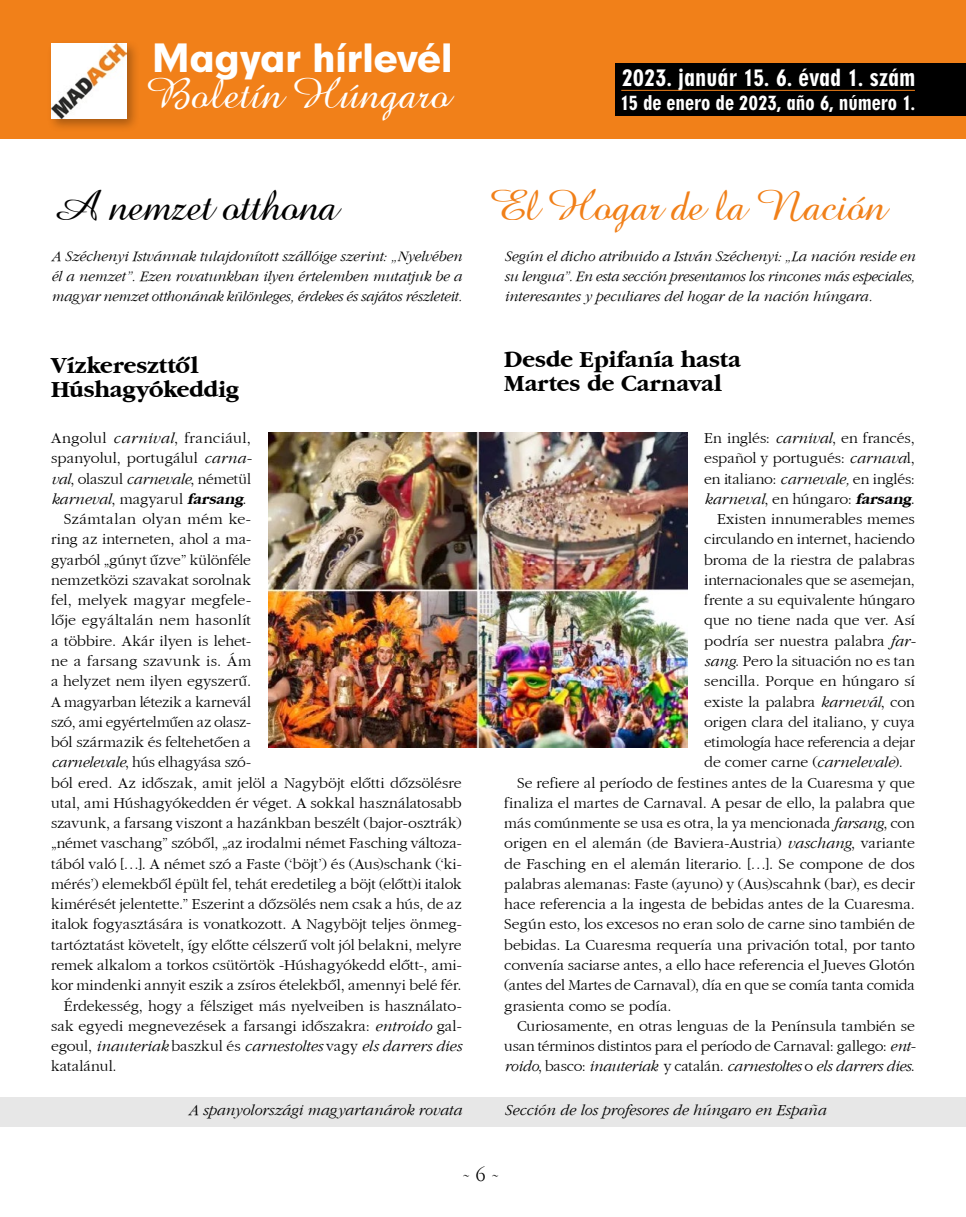
<style>
.page{position:relative;width:966px;height:1217px;background:#fff}
.page>*{position:absolute;margin:0;border:0;box-sizing:border-box;transform-origin:0 0}
.t1{font:45px "Amazone HU Normal";letter-spacing:-.015em;color:#f18019}
.t2{font:45px "Amazone HU Normal";color:#fff}
.t3{font:45px "Amazone HU Normal";letter-spacing:-.015em;color:#000}
.t4{font:900 37.35px "OT Geometric 706";letter-spacing:-.02em;color:#fff}
.t5{font:700 24px/24px "H Garamond";color:#000}
.t6{font:900 condensed 22.65px "OT Geometric 706";color:#fff}
.t7{font:900 condensed 19.5px "OT Geometric 706";letter-spacing:-.005em;color:#fff}
.t8{font:19.5px "H Garamond";color:#000}
.t9{font:15.75px "H Garamond";color:#000}
.t10{font:italic 15.75px "H Garamond";letter-spacing:-.005em;color:#000}
.t11{font:15.75px "H Garamond";letter-spacing:.025em;color:#000}
.t12{font:15.75px "H Garamond";letter-spacing:.02em;color:#000}
.t13{font:italic 15px/20.2px "H Garamond";letter-spacing:-.01em;color:#000;text-align:justify}
.s1{font-style:italic}
.s2{font-weight:700;font-style:italic}
.s3{font-style:normal}
</style>
<div class="page">
<div style="left:0;top:0;width:965px;height:139px;background:#f18019"></div>
<div style="left:46px;top:39px;width:94px;height:93px;background:#000;opacity:.3"></div>
<img style="left:51px;top:44px;width:75px;height:75px">
<div style="left:614px;top:63px;width:351px;height:52px;background:#000"></div>
<hr style="left:621px;top:90px;width:293px;height:1px;background:#f18019">
<div style="left:0;top:1096px;width:965px;height:30px;background:#e7e7e7"></div>
<img style="left:268px;top:432px;width:419px;height:314px">
<h2 class="t4" style="left:152px;top:32px;width:302px">Magyar hírlevél</h2>
<h1 class="t2" style="left:145px;top:68px;width:306px">Boletín Húngaro</h1>
<h3 class="t6" style="left:621px;top:63px;width:295px">2023. január 15. 6. évad 1. szám</h3>
<p class="t7" style="left:620px;top:91px;width:297px">15 de enero de 2023, año 6, número 1.</p>
<h1 class="t3" style="left:51px;top:180px;width:288px">A nemzet otthona</h1>
<h1 class="t1" style="left:489px;top:180px;width:398px">El Hogar de la Nación</h1>
<p class="t13" style="left:51px;top:246px;width:412px">A Széchenyi Istvánnak tulajdonított szállóige szerint: „Nyelvében él a nemzet”. Ezen rovatunkban ilyen értelemben mutatjuk be a magyar nemzet otthonának különleges, érdekes és sajátos részleteit.</p>
<h3 class="t5" style="left:51px;top:353px;width:189px">Vízkereszttől<br>Húshagyókeddig</h3>
<p class="t11" style="left:51px;top:429px;width:201px">Angolul <span class="s1">carnival</span>, franciául,</p>
<p class="t9" style="left:51px;top:449px;width:202px">spanyolul, portugálul <span class="s1">carna-</span></p>
<p class="t9" style="left:51px;top:470px;width:201px"><span class="s1">val</span>, olaszul <span class="s1">carnevale</span>, németül</p>
<p class="t9" style="left:51px;top:490px;width:197px"><span class="s1">karneval</span>, magyarul <span class="s2">farsang</span>.</p>
<p class="t11" style="left:64px;top:510px;width:189px">Számtalan olyan mém ke-</p>
<p class="t9" style="left:51px;top:530px;width:201px">ring az interneten, ahol a ma-</p>
<p class="t9" style="left:51px;top:551px;width:201px">gyarból „gúnyt űzve” különféle</p>
<p class="t9" style="left:51px;top:571px;width:201px">nemzetközi szavakat sorolnak</p>
<p class="t9" style="left:51px;top:591px;width:201px">fel, melyek magyar megfele-</p>
<p class="t9" style="left:51px;top:611px;width:201px">lője egyáltalán nem hasonlít</p>
<p class="t9" style="left:51px;top:632px;width:201px">a többire. Akár ilyen is lehet-</p>
<p class="t12" style="left:51px;top:652px;width:201px">ne a farsang szavunk is. Ám</p>
<p class="t9" style="left:51px;top:672px;width:201px">a helyzet nem ilyen egyszerű.</p>
<p class="t9" style="left:51px;top:692px;width:201px">A magyarban létezik a karnevál</p>
<p class="t9" style="left:51px;top:713px;width:201px">szó, ami egyértelműen az olasz-</p>
<p class="t9" style="left:51px;top:733px;width:201px">ból származik és feltehetően a</p>
<p class="t9" style="left:51px;top:753px;width:201px"><span class="s1">carnelevale</span>, hús elhagyása szó-</p>
<p class="t9" style="left:51px;top:773px;width:412px">ból ered. Az időszak, amit jelöl a Nagyböjt előtti dőzsölésre</p>
<p class="t9" style="left:51px;top:794px;width:412px">utal, ami Húshagyókedden ér véget. A sokkal használatosabb</p>
<p class="t9" style="left:51px;top:814px;width:412px">szavunk, a farsang viszont a hazánkban beszélt (bajor-osztrák)</p>
<p class="t9" style="left:51px;top:834px;width:412px">„német vaschang” szóből, „az irodalmi német Fasching változa-</p>
<p class="t9" style="left:51px;top:854px;width:412px">tából való […]. A német szó a Faste (‘böjt’) és (Aus)schank (‘ki-</p>
<p class="t9" style="left:51px;top:875px;width:412px">mérés’) elemekből épült fel, tehát eredetileg a böjt (előtt)i italok</p>
<p class="t9" style="left:51px;top:895px;width:412px">kimérését jelentette.” Eszerint a dőzsölés nem csak a hús, de az</p>
<p class="t9" style="left:51px;top:915px;width:412px">italok fogyasztására is vonatkozott. A Nagyböjt teljes önmeg-</p>
<p class="t9" style="left:51px;top:935px;width:412px">tartóztatást követelt, így előtte célszerű volt jól belakni, melyre</p>
<p class="t9" style="left:51px;top:956px;width:412px">remek alkalom a torkos csütörtök -Húshagyókedd előtt-, ami-</p>
<p class="t9" style="left:51px;top:976px;width:412px">kor mindenki annyit eszik a zsíros ételekből, amennyi belé fér.</p>
<p class="t9" style="left:64px;top:996px;width:399px">Érdekesség, hogy a félsziget más nyelveiben is használato-</p>
<p class="t9" style="left:51px;top:1016px;width:412px">sak egyedi megnevezések a farsangi időszakra: <span class="s1">entroido</span> gal-</p>
<p class="t10" style="left:51px;top:1037px;width:412px"><span class="s3">egoul,</span> inauteriak <span class="s3">baszkul és</span> carnestoltes <span class="s3">vagy</span> els darrers dies</p>
<p class="t9" style="left:51px;top:1057px;width:67px">katalánul.</p>
<p class="t10" style="left:188px;top:1101px;width:275px">A spanyolországi magyartanárok rovata</p>
<p class="t13" style="left:504px;top:246px;width:412px">Según el dicho atribuido a István Széchenyi: „La nación reside en su lengua”. En esta sección presentamos los rincones más especiales, interesantes y peculiares del hogar de la nación húngara.</p>
<h3 class="t5" style="left:504px;top:347px;width:238px">Desde Epifanía hasta<br>Martes de Carnaval</h3>
<p class="t9" style="left:704px;top:429px;width:212px">En inglés: <span class="s1">carnival</span>, en francés,</p>
<p class="t9" style="left:704px;top:449px;width:212px">español y portugués: <span class="s1">carnava</span>l,</p>
<p class="t9" style="left:704px;top:470px;width:212px">en italiano: <span class="s1">carnevale,</span> en inglés:</p>
<p class="t9" style="left:704px;top:490px;width:212px"><span class="s1">karneval</span>, en húngaro: <span class="s2">farsang</span>.</p>
<p class="t9" style="left:716px;top:510px;width:199px">Existen innumerables memes</p>
<p class="t9" style="left:704px;top:530px;width:212px">circulando en internet, haciendo</p>
<p class="t9" style="left:704px;top:551px;width:212px">broma de la riestra de palabras</p>
<p class="t9" style="left:704px;top:571px;width:212px">internacionales que se asemejan,</p>
<p class="t9" style="left:704px;top:591px;width:212px">frente a su equivalente húngaro</p>
<p class="t9" style="left:704px;top:611px;width:212px">que no tiene nada que ver. Así</p>
<p class="t9" style="left:704px;top:632px;width:213px">podría ser nuestra palabra <span class="s1">far-</span></p>
<p class="t9" style="left:704px;top:652px;width:212px"><span class="s1">sang</span>. Pero la situación no es tan</p>
<p class="t9" style="left:704px;top:672px;width:212px">sencilla. Porque en húngaro sí</p>
<p class="t9" style="left:704px;top:692px;width:212px">existe la palabra <span class="s1">karnevál</span>, con</p>
<p class="t9" style="left:704px;top:713px;width:212px">origen clara del italiano, y cuya</p>
<p class="t9" style="left:704px;top:733px;width:212px">etimología hace referencia a dejar</p>
<p class="t9" style="left:704px;top:753px;width:200px">de comer carne (<span class="s1">carnelevale</span>).</p>
<p class="t9" style="left:517px;top:773px;width:399px">Se refiere al período de festines antes de la Cuaresma y que</p>
<p class="t9" style="left:504px;top:794px;width:412px">finaliza el martes de Carnaval. A pesar de ello, la palabra que</p>
<p class="t9" style="left:504px;top:814px;width:412px">más comúnmente se usa es otra, la ya mencionada <span class="s1">farsang</span>, con</p>
<p class="t9" style="left:504px;top:834px;width:412px">origen en el alemán (de Baviera-Austria) <span class="s1">vaschang</span>, variante</p>
<p class="t9" style="left:504px;top:854px;width:412px">de Fasching en el alemán literario. […]. Se compone de dos</p>
<p class="t9" style="left:504px;top:875px;width:412px">palabras alemanas: Faste (ayuno) y (Aus)scahnk (bar), es decir</p>
<p class="t9" style="left:504px;top:895px;width:412px">hace referencia a la ingesta de bebidas antes de la Cuaresma.</p>
<p class="t9" style="left:504px;top:915px;width:412px">Según esto, los excesos no eran solo de carne sino también de</p>
<p class="t9" style="left:504px;top:935px;width:412px">bebidas. La Cuaresma requería una privación total, por tanto</p>
<p class="t9" style="left:504px;top:956px;width:412px">convenía saciarse antes, a ello hace referencia el Jueves Glotón</p>
<p class="t9" style="left:504px;top:976px;width:412px">(antes del Martes de Carnaval), día en que se comía tanta comida</p>
<p class="t9" style="left:504px;top:996px;width:169px">grasienta como se podía.</p>
<p class="t9" style="left:517px;top:1016px;width:399px">Curiosamente, en otras lenguas de la Península también se</p>
<p class="t9" style="left:504px;top:1037px;width:413px">usan términos distintos para el período de Carnaval: gallego: <span class="s1">ent-</span></p>
<p class="t10" style="left:504px;top:1057px;width:412px">roido<span class="s3">, basco:</span> inauteriak <span class="s3">y catalán.</span> carnestoltes <span class="s3">o</span> els darrers dies<span class="s3">.</span></p>
<p class="t10" style="left:504px;top:1101px;width:323px">Sección de los profesores de húngaro en España</p>
<p class="t8" style="left:462px;top:1169px;width:39px">˜ 6 ˜</p>
</div>
